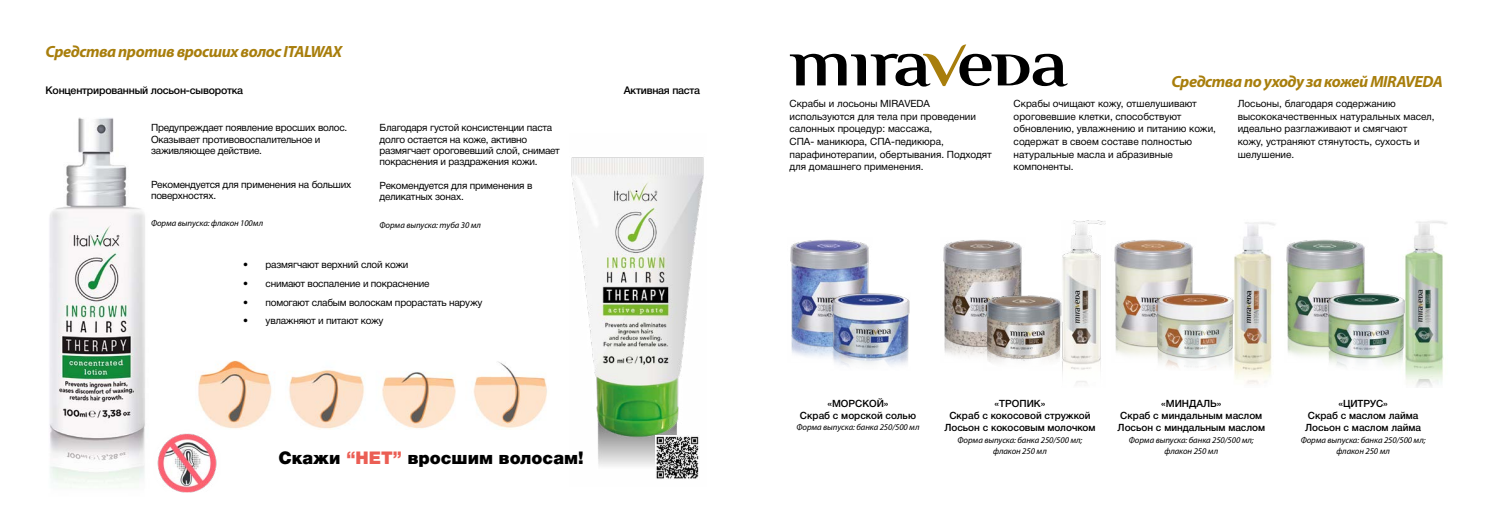
<style>
.page{position:relative;width:1489px;height:525px;background:#fff}
.page>*{position:absolute;margin:0;border:0;box-sizing:border-box;transform-origin:0 0}
.t1{font:900 17.5px "Helvetica Neue Cyr";color:#000}
.t2{font:italic 700 16.25px "Myriad Pro";letter-spacing:-.03em;color:#a87e0c}
.t3{font:500 10.62px "Helvetica Neue Cyr";letter-spacing:-.02em;color:#000}
.t4{font:10px/12.5px "Helvetica Neue Cyr";color:#000}
.t5{font:10px/11.2px "Helvetica Neue Cyr";letter-spacing:-.02em;color:#000}
.t6{font:500 10px/12px "Helvetica Neue Cyr";color:#000;text-align:center}
.t7{font:italic 8.75px/11.2px "Myriad Pro";letter-spacing:-.01em;color:#000;text-align:center}
.s1{color:#eb5e54}
</style>
<div class="page">
<img style="left:198px;top:360px;width:349px;height:69px">
<img style="left:571px;top:157px;width:133px;height:309px">
<img style="left:49px;top:117px;width:96px;height:371px">
<img style="left:157px;top:428px;width:64px;height:64px">
<img style="left:1062px;top:220px;width:43px;height:163px">
<img style="left:1234px;top:222px;width:41px;height:162px">
<img style="left:1405px;top:221px;width:42px;height:166px">
<svg style="left:789px;top:44px;width:278px;height:43px"></svg>
<img style="left:790px;top:239px;width:79px;height:118px">
<img style="left:943px;top:239px;width:79px;height:118px">
<img style="left:1114px;top:239px;width:79px;height:116px">
<img style="left:1286px;top:239px;width:79px;height:117px">
<img style="left:830px;top:293px;width:80px;height:74px">
<img style="left:1154px;top:293px;width:80px;height:75px">
<img style="left:1326px;top:293px;width:80px;height:77px">
<img style="left:983px;top:293px;width:80px;height:77px">
<img style="left:655px;top:435px;width:44px;height:44px">
<h2 class="t2" style="left:46px;top:41px;width:298px">Средства против вросших волос ITALWAX</h2>
<p class="t3" style="left:46px;top:84px;width:199px">Концентрированный лосьон-сыворотка</p>
<p class="t5" style="left:379px;top:122px;width:182px">Благодаря густой консистенции паста долго остается на коже, активно размягчает ороговевший слой, снимает покраснения и раздражения кожи.</p>
<p class="t5" style="left:379px;top:180px;width:154px">Рекомендуется для применения в деликатных зонах.</p>
<p class="t7" style="left:379px;top:219px;width:103px">Форма выпуска: туба 30 мл</p>
<p class="t5" style="left:151px;top:122px;width:198px">Предупреждает появление вросших волос.<br>Оказывает противовоспалительное и заживляющее действие.</p>
<p class="t5" style="left:151px;top:178px;width:202px">Рекомендуется для применения на больших поверхностях.</p>
<p class="t7" style="left:151px;top:218px;width:114px">Форма выпуска: флакон 100мл</p>
<p class="t5" style="left:243px;top:259px;width:167px">• размягчают верхний слой кожи</p>
<p class="t5" style="left:243px;top:277px;width:188px">• снимают воспаление и покраснение</p>
<p class="t5" style="left:243px;top:296px;width:241px">• помогают слабым волоскам прорастать наружу</p>
<p class="t5" style="left:243px;top:315px;width:142px">• увлажняют и питают кожу</p>
<p class="t3" style="left:623px;top:84px;width:78px">Активная паста</p>
<h1 class="t1" style="left:278px;top:448px;width:306px">Скажи <span class="s1">“НЕТ”</span> вросшим волосам!</h1>
<h2 class="t2" style="left:1171px;top:70px;width:273px">Средства по уходу за кожей MIRAVEDA</h2>
<p class="t4" style="left:789px;top:98px;width:204px">Скрабы и лосьоны MIRAVEDA используются для тела при проведении салонных процедур: массажа,<br>СПА- маникюра, СПА-педикюра, парафинотерапии, обертывания. Подходят для домашнего применения.</p>
<p class="t4" style="left:1013px;top:98px;width:204px">Скрабы очищают кожу, отшелушивают ороговевшие клетки, способствуют обновлению, увлажнению и питанию кожи, содержат в своем составе полностью натуральные масла и абразивные компоненты.</p>
<p class="t4" style="left:1237px;top:98px;width:198px">Лосьоны, благодаря содержанию высококачественных натуральных масел, идеально разглаживают и смягчают кожу, устраняют стянутость, сухость и шелушение.</p>
<p class="t6" style="left:800px;top:397px;width:118px">«МОРСКОЙ»<br>Скраб с морской солью</p>
<p class="t7" style="left:796px;top:421px;width:125px">Форма выпуска: банка 250/500 мл</p>
<p class="t6" style="left:944px;top:397px;width:153px">«ТРОПИК»<br>Скраб с кокосовой стружкой<br>Лосьон с кокосовым молочком</p>
<p class="t7" style="left:957px;top:433px;width:126px">Форма выпуска: банка 250/500 мл; флакон 250 мл</p>
<p class="t6" style="left:1117px;top:397px;width:149px">«МИНДАЛЬ»<br>Скраб с миндальным маслом<br>Лосьон с миндальным маслом</p>
<p class="t7" style="left:1128px;top:433px;width:126px">Форма выпуска: банка 250/500 мл; флакон 250 мл</p>
<p class="t6" style="left:1305px;top:397px;width:117px">«ЦИТРУС»<br>Скраб с маслом лайма<br>Лосьон с маслом лайма</p>
<p class="t7" style="left:1300px;top:433px;width:126px">Форма выпуска: банка 250/500 мл; флакон 250 мл</p>
</div>
